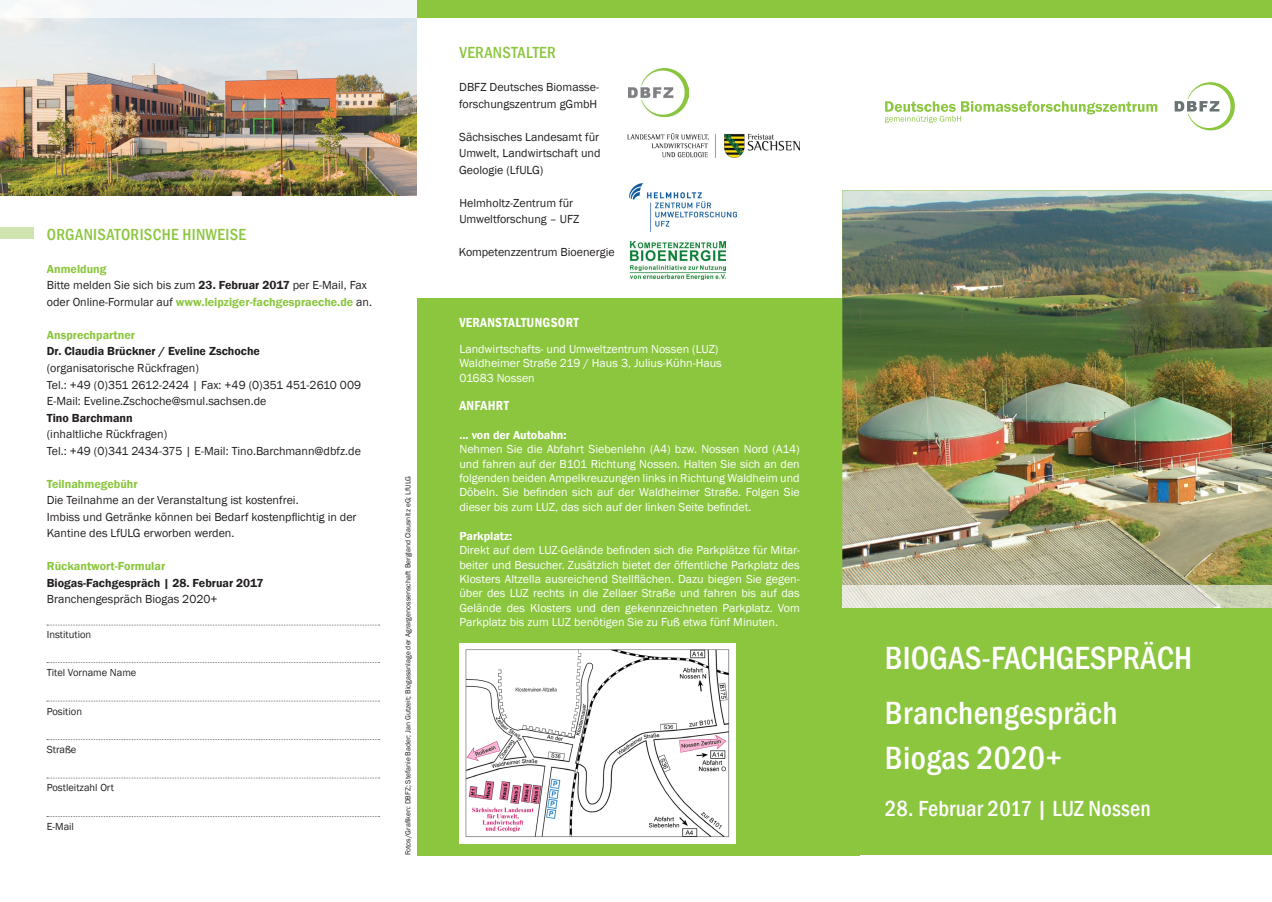
<style>
.page{position:relative;width:1272px;height:902px;background:#fff}
.page>*{position:absolute;margin:0;border:0;box-sizing:border-box;transform-origin:0 0}
.t1{font:500 condensed 33px/55.8px "Franklin Gothic";letter-spacing:.01em;color:#fff}
.t2{font:500 condensed 22.5px "Franklin Gothic";letter-spacing:.01em;color:#fff}
.t3{font:500 condensed 16.5px "Franklin Gothic";letter-spacing:.02em;color:#8bc63e}
.t4{font:600 condensed 13.5px "Franklin Gothic";letter-spacing:.02em;color:#fff}
.t5{font:12px/14.4px "Franklin Gothic";color:#fff;text-align:justify}
.t6{font:12px/16.5px "Franklin Gothic";color:#231f20}
.t7{font:600 12px "Franklin Gothic";color:#231f20}
.t8{font:600 12px "Franklin Gothic";color:#8bc63e}
.t9{font:600 12px "Franklin Gothic";color:#fff}
.t10{font:10.5px "Franklin Gothic";color:#231f20}
.t11{font:7.5px "Franklin Gothic";color:#231f20}
.s1{font-weight:600;color:#8bc63e}
.s2{font-weight:600}
</style>
<div class="page">
<div style="left:842px;top:190px;width:429px;height:665px;background:#8bc63e"></div>
<img style="left:0;top:0;width:417px;height:196px">
<div style="left:417px;top:298px;width:442px;height:557px;background:#8bc63e"></div>
<img style="left:842px;top:190px;width:429px;height:395px">
<img style="left:842px;top:585px;width:429px;height:22px">
<div style="left:417px;top:0;width:854px;height:17px;background:#8bc63e"></div>
<img style="left:459px;top:643px;width:276px;height:200px">
<svg style="left:1174px;top:82px;width:61px;height:49px"></svg>
<svg style="left:885px;top:101px;width:272px;height:22px"></svg>
<div style="left:0;top:227px;width:34px;height:11px;background:#cfe4ae"></div>
<svg style="left:47px;top:662px;width:332px;height:1px"></svg>
<svg style="left:47px;top:700px;width:332px;height:1px"></svg>
<svg style="left:47px;top:739px;width:332px;height:1px"></svg>
<svg style="left:47px;top:777px;width:332px;height:1px"></svg>
<svg style="left:47px;top:816px;width:332px;height:1px"></svg>
<img style="left:627px;top:133px;width:172px;height:24px">
<img style="left:628px;top:68px;width:60px;height:48px">
<img style="left:629px;top:242px;width:96px;height:37px">
<img style="left:629px;top:184px;width:107px;height:48px">
<svg style="left:47px;top:624px;width:332px;height:1px"></svg>
<h3 class="t3" style="left:47px;top:223px;width:201px">ORGANISATORISCHE HINWEISE</h3>
<p class="t6" style="left:47px;top:261px;width:327px"><span class="s1">Anmeldung<br></span>Bitte melden Sie sich bis zum <span class="s2">23. Februar 2017</span> per E-Mail, Fax oder Online-Formular auf <span class="s1">www.leipziger-fachgespraeche.de</span> an.</p>
<p class="t8" style="left:47px;top:327px;width:90px">Ansprechpartner</p>
<p class="t7" style="left:47px;top:344px;width:215px">Dr. Claudia Brückner / Eveline Zschoche</p>
<p class="t6" style="left:47px;top:360px;width:316px">(organisatorische Rückfragen)<br>Tel.: +49 (0)351 2612-2424 | Fax: +49 (0)351 451-2610 009<br>E-Mail: Eveline.Zschoche@smul.sachsen.de</p>
<p class="t7" style="left:47px;top:410px;width:87px">Tino Barchmann</p>
<p class="t6" style="left:47px;top:426px;width:315px">(inhaltliche Rückfragen)<br>Tel.: +49 (0)341 2434-375 | E-Mail: Tino.Barchmann@dbfz.de</p>
<p class="t8" style="left:47px;top:476px;width:92px">Teilnahmegebühr</p>
<p class="t6" style="left:47px;top:492px;width:311px">Die Teilnahme an der Veranstaltung ist kostenfrei.<br>Imbiss und Getränke können bei Bedarf kostenpflichtig in der<br>Kantine des LfULG erworben werden.</p>
<p class="t8" style="left:47px;top:558px;width:120px">Rückantwort-Formular</p>
<p class="t7" style="left:47px;top:575px;width:218px">Biogas-Fachgespräch | 28. Februar 2017</p>
<p class="t6" style="left:47px;top:591px;width:172px">Branchengespräch Biogas 2020+</p>
<p class="t10" style="left:47px;top:628px;width:46px">Institution</p>
<p class="t10" style="left:47px;top:666px;width:91px">Titel Vorname Name</p>
<p class="t10" style="left:47px;top:704px;width:37px">Position</p>
<p class="t10" style="left:47px;top:743px;width:31px">Straße</p>
<p class="t10" style="left:47px;top:781px;width:69px">Postleitzahl Ort</p>
<p class="t10" style="left:47px;top:819px;width:29px">E-Mail</p>
<p class="t11" style="left:403px;top:855px;width:380px;rotate:-90deg">Fotos/Grafiken: DBFZ; Stefanie Bader; Jan Gutzeit; Biogasanlage der Agrargenossenschaft Bergland Clausnitz eG; LfULG</p>
<h3 class="t3" style="left:459px;top:42px;width:98px">VERANSTALTER</h3>
<p class="t6" style="left:459px;top:79px;width:141px">DBFZ Deutsches Biomasse&shy;forschungszentrum gGmbH</p>
<p class="t6" style="left:459px;top:129px;width:143px;text-align:justify">Sächsisches Landesamt für Umwelt, Landwirtschaft und Geologie (LfULG)</p>
<p class="t6" style="left:459px;top:195px;width:122px">Helmholtz-Zentrum für<br>Umweltforschung – UFZ</p>
<p class="t6" style="left:459px;top:244px;width:157px">Kompetenzzentrum Bioenergie</p>
<p class="t4" style="left:459px;top:313px;width:121px">VERANSTALTUNGSORT</p>
<p class="t5" style="left:459px;top:342px;width:264px;text-align:left">Landwirtschafts- und Umweltzentrum Nossen (LUZ)<br>Waldheimer Straße 219 / Haus 3, Julius-Kühn-Haus<br>01683 Nossen</p>
<p class="t4" style="left:459px;top:396px;width:51px">ANFAHRT</p>
<p class="t9" style="left:459px;top:427px;width:109px">... von der Autobahn:</p>
<p class="t5" style="left:459px;top:442px;width:342px">Nehmen Sie die Abfahrt Siebenlehn (A4) bzw. Nossen Nord (A14) und fahren auf der B101 Richtung Nossen. Halten Sie sich an den folgenden beiden Ampelkreuzungen links in Richtung Waldheim und Döbeln. Sie befinden sich auf der Waldheimer Straße. Folgen Sie dieser bis zum LUZ, das sich auf der linken Seite befindet.</p>
<p class="t9" style="left:459px;top:528px;width:54px">Parkplatz:</p>
<p class="t5" style="left:459px;top:543px;width:342px">Direkt auf dem LUZ-Gelände befinden sich die Parkplätze für Mitar&shy;beiter und Besucher. Zusätzlich bietet der öffentliche Parkplatz des Klosters Altzella ausreichend Stellflächen. Dazu biegen Sie gegen&shy;über des LUZ rechts in die Zellaer Straße und fahren bis auf das Gelände des Klosters und den gekennzeichneten Parkplatz. Vom Parkplatz bis zum LUZ benötigen Sie zu Fuß etwa fünf Minuten.</p>
<h1 class="t1" style="left:884px;top:629px;width:309px">BIOGAS-FACHGESPRÄCH<br>Branchengespräch</h1>
<h1 class="t1" style="left:884px;top:730px;width:179px">Biogas 2020+</h1>
<h2 class="t2" style="left:884px;top:793px;width:267px">28. Februar 2017 | LUZ Nossen</h2>
</div>
